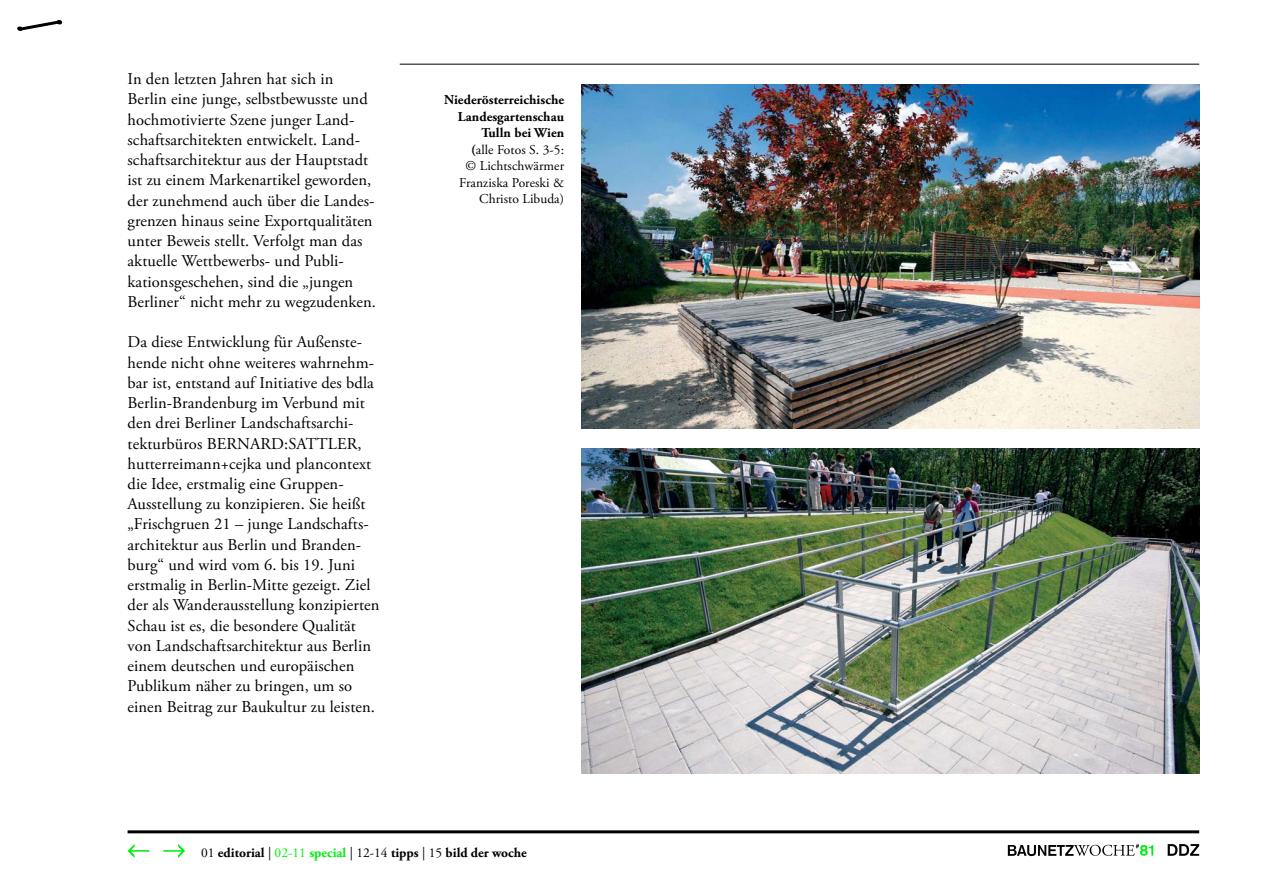
<style>
.page{position:relative;width:1263px;height:893px;background:#fff}
.page>*{position:absolute;margin:0;border:0;box-sizing:border-box;transform-origin:0 0}
.t1{font:16.5px/20.2px "Adobe Garamond Pro";letter-spacing:.005em;color:#000}
.t2{font:13.5px/16.5px "Adobe Garamond Pro";letter-spacing:.005em;color:#000;text-align:right}
.t3{font:700 13.5px "Adobe Garamond Pro";color:#000}
.s1{font-weight:700}
.s2{font-weight:400}
.s3{font-weight:400;color:#00ee0d}
.s4{color:#00ee0d}
</style>
<div class="page">
<svg style="left:17px;top:20px;width:46px;height:11px"></svg>
<hr style="left:128px;top:830px;width:1071px;height:3px;background:#000">
<svg style="left:128px;top:844px;width:21px;height:14px"></svg>
<svg style="left:163px;top:844px;width:22px;height:14px"></svg>
<svg style="left:1168px;top:844px;width:31px;height:12px"></svg>
<svg style="left:1008px;top:844px;width:145px;height:12px"></svg>
<img style="left:581px;top:84px;width:618px;height:344px">
<img style="left:581px;top:449px;width:618px;height:324px">
<hr style="left:400px;top:64px;width:799px;height:1px;background:#000">
<p class="t1" style="left:128px;top:69px;width:250px">In den letzten Jahren hat sich in Berlin eine junge, selbstbewusste und hochmotivierte Szene junger Land&shy;schaftsarchitekten entwickelt. Land&shy;schaftsarchitektur aus der Hauptstadt ist zu einem Markenartikel geworden, der zunehmend auch über die Landes&shy;grenzen hinaus seine Exportqualitäten unter Beweis stellt. Verfolgt man das aktuelle Wettbewerbs- und Publi&shy;kationsgeschehen, sind die „jungen Berliner“ nicht mehr zu wegzudenken.</p>
<p class="t1" style="left:128px;top:332px;width:253px">Da diese Entwicklung für Außenste&shy;hende nicht ohne weiteres wahrnehm&shy;bar ist, entstand auf Initiative des bdla Berlin-Brandenburg im Verbund mit den drei Berliner Landschaftsarchi&shy;tekturbüros BERNARD:SATTLER, hutterreimann+cejka und plancontext die Idee, erstmalig eine Gruppen-Ausstellung zu konzipieren. Sie heißt „Frischgruen 21 – junge Landschafts&shy;architektur aus Berlin und Branden&shy;burg“ und wird vom 6. bis 19. Juni erstmalig in Berlin-Mitte gezeigt. Ziel der als Wanderausstellung konzipierten Schau ist es, die besondere Qualität von Landschaftsarchitektur aus Berlin einem deutschen und europäischen Publikum näher zu bringen, um so einen Beitrag zur Baukultur zu leisten.</p>
<p class="t2" style="left:444px;top:92px;width:121px"><span class="s1">Niederösterreichische<br>Landesgartenschau<br>Tulln bei Wien<br>(</span>alle Fotos S. 3-5:<br>© Lichtschwärmer<br>Franziska Poreski &amp;<br>Christo Libuda)</p>
<p class="t3" style="left:201px;top:845px;width:327px"><span class="s2">01</span> editorial <span class="s2">|</span> <span class="s3">02-11</span> <span class="s4">special</span> <span class="s2">| 12-14</span> tipps <span class="s2">| 15</span> bild der woche</p>
</div>
